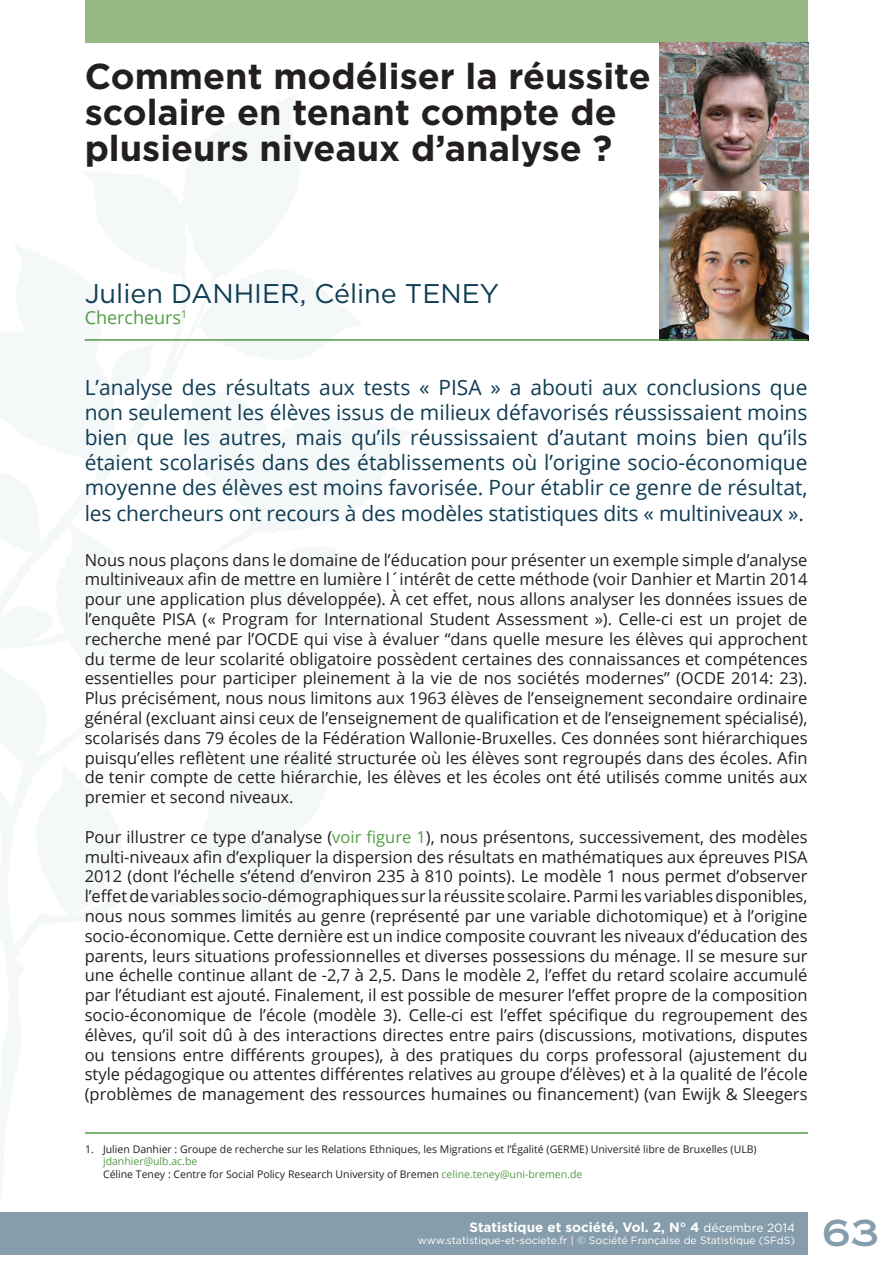
<style>
.page{position:relative;width:893px;height:1263px;background:#fff}
.page>*{position:absolute;margin:0;border:0;box-sizing:border-box;transform-origin:0 0}
.t1{font:700 36px/36px "Gotham";color:#231f20}
.t2{font:36px "Copperplate Gothic Std 31 AB";color:#869eab}
.t3{font:27px "Gotham";color:#0f3d55}
.t4{font:21px/25.2px "Open Sans";letter-spacing:-.01em;color:#0f3d55;text-align:justify}
.t5{font:18px "Open Sans";color:#539c45}
.t6{font:16.5px/19.8px "Open Sans";color:#231f20;text-align:justify}
.t7{font:700 13.5px "Gotham";color:#fff}
.t8{font:10.5px/12.6px "Open Sans";color:#231f20}
.t9{font:10.5px "Gotham";color:#fff}
.s1{color:#539c45}
.s2{font-weight:400;font-size:12px}
</style>
<div class="page">
<div style="left:0;top:1212px;width:808px;height:42px;background:#869eab"></div>
<div style="left:85px;top:0;width:722px;height:43px;background:#96b983"></div>
<img style="left:659px;top:43px;width:149px;height:298px">
<hr style="left:85px;top:339px;width:722px;height:2px;background:#539c45">
<hr style="left:85px;top:1132px;width:723px;height:2px;background:#539c45">
<h1 class="t1" style="left:85px;top:58px;width:568px">Comment modéliser la réussite scolaire en tenant compte de plusieurs niveaux d’analyse ?</h1>
<h2 class="t3" style="left:85px;top:276px;width:416px">Julien DANHIER, Céline TENEY</h2>
<p class="t5" style="left:85px;top:305px;width:104px">Chercheurs<sup>1</sup></p>
<p class="t4" style="left:85px;top:374px;width:724px">L’analyse des résultats aux tests « PISA » a abouti aux conclusions que non seulement les élèves issus de milieux défavorisés réussissaient moins bien que les autres, mais qu’ils réussissaient d’autant moins bien qu’ils étaient scolarisés dans des établissements où l’origine socio-économique moyenne des élèves est moins favorisée. Pour établir ce genre de résultat, les chercheurs ont recours à des modèles statistiques dits « multiniveaux ».</p>
<p class="t6" style="left:85px;top:549px;width:724px">Nous nous plaçons dans le domaine de l’éducation pour présenter un exemple simple d’analyse multiniveaux afin de mettre en lumière l´intérêt de cette méthode (voir Danhier et Martin 2014 pour une application plus développée). À cet effet, nous allons analyser les données issues de l’enquête PISA (« Program for International Student Assessment »). Celle-ci est un projet de recherche mené par l’OCDE qui vise à évaluer “dans quelle mesure les élèves qui approchent du terme de leur scolarité obligatoire possèdent certaines des connaissances et compétences essentielles pour participer pleinement à la vie de nos sociétés modernes” (OCDE 2014: 23).<br>Plus précisément, nous nous limitons aux 1963 élèves de l’enseignement secondaire ordinaire général (excluant ainsi ceux de l’enseignement de qualification et de l’enseignement spécialisé), scolarisés dans 79 écoles de la Fédération Wallonie-Bruxelles. Ces données sont hiérarchiques puisqu’elles reflètent une réalité structurée où les élèves sont regroupés dans des écoles. Afin de tenir compte de cette hiérarchie, les élèves et les écoles ont été utilisés comme unités aux premier et second niveaux.</p>
<p class="t6" style="left:85px;top:826px;width:724px">Pour illustrer ce type d’analyse (<span class="s1">voir figure 1</span>), nous présentons, successivement, des modèles multi-niveaux afin d’expliquer la dispersion des résultats en mathématiques aux épreuves PISA 2012 (dont l’échelle s’étend d’environ 235 à 810 points). Le modèle 1 nous permet d’observer l’effet de variables socio-démographiques sur la réussite scolaire. Parmi les variables disponibles, nous nous sommes limités au genre (représenté par une variable dichotomique) et à l’origine socio-économique. Cette dernière est un indice composite couvrant les niveaux d’éducation des parents, leurs situations professionnelles et diverses possessions du ménage. Il se mesure sur une échelle continue allant de -2,7 à 2,5. Dans le modèle 2, l’effet du retard scolaire accumulé par l’étudiant est ajouté. Finalement, il est possible de mesurer l’effet propre de la composition socio-économique de l’école (modèle 3). Celle-ci est l’effet spécifique du regroupement des élèves, qu’il soit dû à des interactions directes entre pairs (discussions, motivations, disputes ou tensions entre différents groupes), à des pratiques du corps professoral (ajustement du style pédagogique ou attentes différentes relatives au groupe d’élèves) et à la qualité de l’école (problèmes de management des ressources humaines ou financement) (van Ewijk &amp; Sleegers</p>
<p class="t8" style="left:85px;top:1142px;width:673px">1. Julien Danhier : Groupe de recherche sur les Relations Ethniques, les Migrations et l’Égalité (GERME) Université libre de Bruxelles (ULB)</p>
<p class="t8" style="left:103px;top:1155px;width:481px"><span class="s1">jdanhier@ulb.ac.be<br></span>Céline Teney : Centre for Social Policy Research University of Bremen <span class="s1">celine.teney@uni-bremen.de</span></p>
<p class="t7" style="left:469px;top:1218px;width:327px">Statistique et société, Vol. 2, N° 4 <span class="s2">décembre 2014</span></p>
<p class="t9" style="left:418px;top:1234px;width:379px">www.statistique-et-societe.fr | © Société Française de Statistique (SFdS)</p>
<h1 class="t2" style="left:822px;top:1212px;width:58px">63</h1>
</div>
